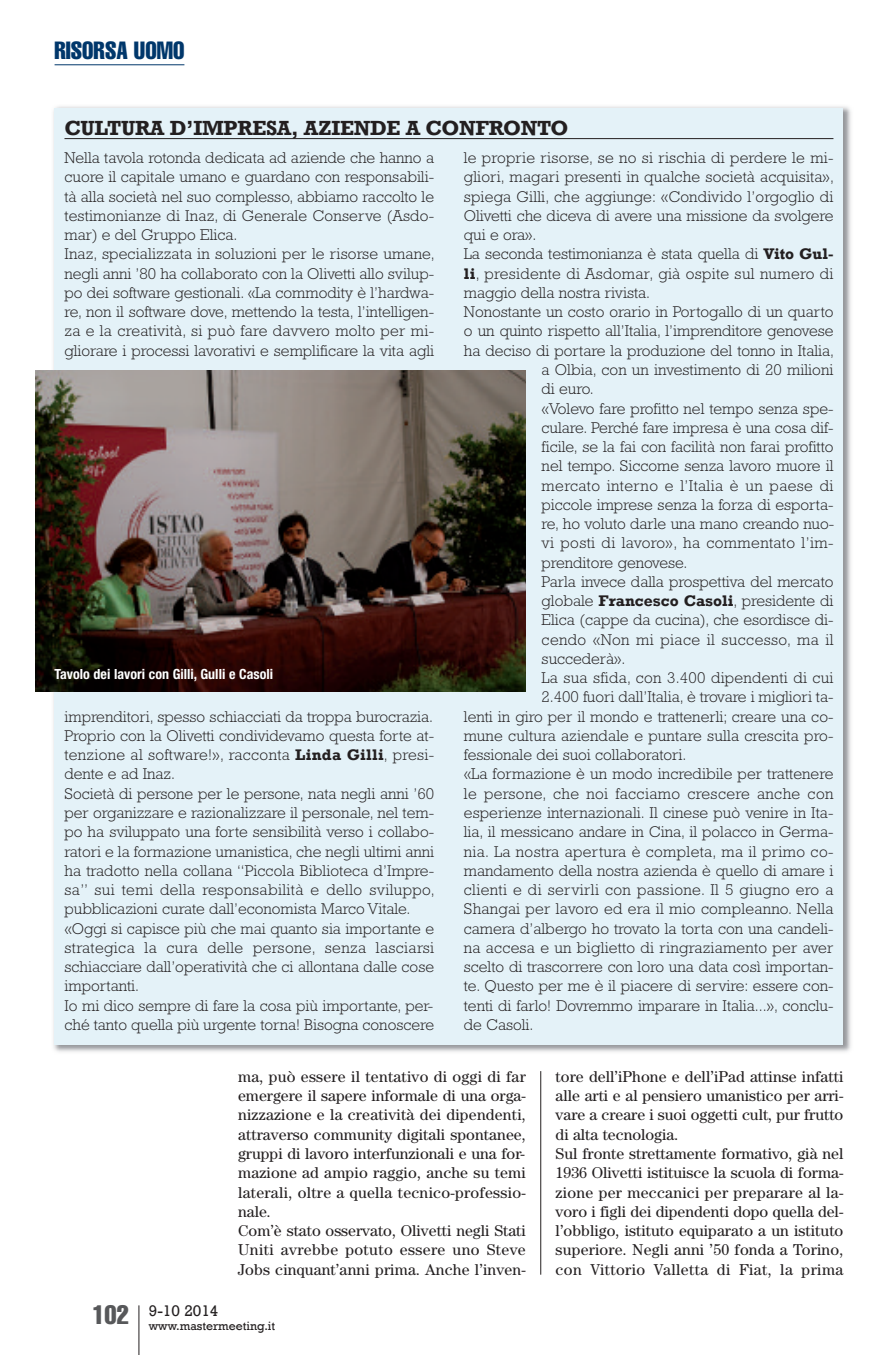
<style>
.page{position:relative;width:893px;height:1355px;background:#fff}
.page>*{position:absolute;margin:0;border:0;box-sizing:border-box;transform-origin:0 0}
.t1{font:extra-condensed 24.5px "Helvetica";color:#00376b}
.t2{font:700 21px "Rockwell";letter-spacing:-.015em;color:#231f20}
.t3{font:300 15.75px/19.2px "Rockwell";color:#231f20}
.t4{font:15.75px/19.2px "Century";letter-spacing:.005em;color:#231f20}
.t5{font:300 15.75px "Rockwell";letter-spacing:.025em;color:#231f20}
.t6{font:300 15.75px "Rockwell";letter-spacing:.02em;color:#231f20}
.t7{font:15.75px "Rockwell";color:#231f20}
.t8{font:700 condensed 14px "Helvetica Neue";color:#fff}
.t9{font:12.25px "Rockwell";color:#231f20}
.s1{font-weight:700}
</style>
<div class="page">
<hr style="left:138px;top:1305px;width:1px;height:49px;background:#231f20">
<hr style="left:55px;top:64px;width:129px;height:1px;background:#00376b">
<hr style="left:540px;top:1071px;width:1px;height:203px;background:#231f20">
<img style="left:48px;top:106px;width:803px;height:946px">
<div style="left:55px;top:108px;width:788px;height:936px;background:#e4f2f8"></div>
<hr style="left:64px;top:138px;width:769px;height:1px;background:#231f20">
<img style="left:36px;top:370px;width:490px;height:321px">
<h1 class="t1" style="left:55px;top:42px;width:131px">RISORSA UOMO</h1>
<h2 class="t2" style="left:64px;top:115px;width:506px">CULTURA D’IMPRESA, AZIENDE A CONFRONTO</h2>
<p class="t3" style="left:64px;top:150px;width:372px">Nella tavola rotonda dedicata ad aziende che hanno a cuore il capitale umano e guardano con responsabili&shy;tà alla società nel suo complesso, abbiamo raccolto le testimonianze di Inaz, di Generale Conserve (Asdo&shy;mar) e del Gruppo Elica.<br>Inaz, specializzata in soluzioni per le risorse umane, negli anni ’80 ha collaborato con la Olivetti allo svilup&shy;po dei software gestionali. «La commodity è l’hardwa&shy;re, non il software dove, mettendo la testa, l’intelligen&shy;za e la creatività, si può fare davvero molto per mi&shy;gliorare i processi lavorativi e semplificare la vita agli</p>
<p class="t3" style="left:464px;top:150px;width:371px">le proprie risorse, se no si rischia di perdere le mi-</p>
<p class="t3" style="left:464px;top:169px;width:372px">gliori, magari presenti in qualche società acquisita»,</p>
<p class="t3" style="left:464px;top:188px;width:371px">spiega Gilli, che aggiunge: «Condivido l’orgoglio di</p>
<p class="t3" style="left:464px;top:207px;width:371px">Olivetti che diceva di avere una missione da svolgere</p>
<p class="t3" style="left:464px;top:227px;width:74px">qui e ora».</p>
<p class="t3" style="left:464px;top:246px;width:371px">La seconda testimonianza è stata quella di <span class="s1">VITO GUL-</span></p>
<p class="t6" style="left:464px;top:268px;width:371px"><span class="s1">LI</span>, presidente di Asdomar, già ospite sul numero di</p>
<p class="t3" style="left:464px;top:284px;width:188px">maggio della nostra rivista.</p>
<p class="t3" style="left:464px;top:304px;width:371px">Nonostante un costo orario in Portogallo di un quarto</p>
<p class="t3" style="left:464px;top:323px;width:371px">o un quinto rispetto all’Italia, l’imprenditore genovese</p>
<p class="t3" style="left:464px;top:342px;width:372px">ha deciso di portare la produzione del tonno in Italia,</p>
<p class="t3" style="left:542px;top:361px;width:293px">a Olbia, con un investimento di 20 milioni</p>
<p class="t3" style="left:542px;top:381px;width:54px">di euro.</p>
<p class="t3" style="left:542px;top:400px;width:293px">«Volevo fare profitto nel tempo senza spe-</p>
<p class="t3" style="left:542px;top:419px;width:293px">culare. Perché fare impresa è una cosa dif-</p>
<p class="t3" style="left:542px;top:438px;width:293px">ficile, se la fai con facilità non farai profitto</p>
<p class="t3" style="left:542px;top:458px;width:293px">nel tempo. Siccome senza lavoro muore il</p>
<p class="t5" style="left:542px;top:480px;width:293px">mercato interno e l’Italia è un paese di</p>
<p class="t3" style="left:542px;top:496px;width:293px">piccole imprese senza la forza di esporta-</p>
<p class="t3" style="left:542px;top:515px;width:294px">re, ho voluto darle una mano creando nuo-</p>
<p class="t5" style="left:542px;top:537px;width:293px">vi posti di lavoro», ha commentato l’im-</p>
<p class="t3" style="left:542px;top:554px;width:147px">prenditore genovese.</p>
<p class="t3" style="left:542px;top:573px;width:293px">Parla invece dalla prospettiva del mercato</p>
<p class="t3" style="left:542px;top:592px;width:293px">globale <span class="s1">FRANCESCO CASOLI</span>, presidente di</p>
<p class="t3" style="left:542px;top:612px;width:293px">Elica (cappe da cucina), che esordisce di-</p>
<p class="t5" style="left:542px;top:634px;width:293px">cendo «Non mi piace il successo, ma il</p>
<p class="t3" style="left:542px;top:650px;width:85px">succederà».</p>
<p class="t6" style="left:542px;top:672px;width:293px">La sua sfida, con 3.400 dipendenti di cui</p>
<p class="t3" style="left:542px;top:689px;width:293px">2.400 fuori dall’Italia, è trovare i migliori ta-</p>
<p class="t3" style="left:464px;top:708px;width:371px">lenti in giro per il mondo e trattenerli; creare una co-</p>
<p class="t3" style="left:464px;top:727px;width:371px">mune cultura aziendale e puntare sulla crescita pro-</p>
<p class="t3" style="left:464px;top:746px;width:224px">fessionale dei suoi collaboratori.</p>
<p class="t3" style="left:464px;top:766px;width:371px">«La formazione è un modo incredibile per trattenere</p>
<p class="t5" style="left:464px;top:788px;width:371px">le persone, che noi facciamo crescere anche con</p>
<p class="t3" style="left:464px;top:804px;width:371px">esperienze internazionali. Il cinese può venire in Ita-</p>
<p class="t3" style="left:464px;top:823px;width:371px">lia, il messicano andare in Cina, il polacco in Germa-</p>
<p class="t6" style="left:464px;top:845px;width:371px">nia. La nostra apertura è completa, ma il primo co-</p>
<p class="t3" style="left:464px;top:862px;width:371px">mandamento della nostra azienda è quello di amare i</p>
<p class="t5" style="left:464px;top:884px;width:371px">clienti e di servirli con passione. Il 5 giugno ero a</p>
<p class="t3" style="left:464px;top:900px;width:371px">Shangai per lavoro ed era il mio compleanno. Nella</p>
<p class="t3" style="left:464px;top:920px;width:371px">camera d’albergo ho trovato la torta con una candeli-</p>
<p class="t3" style="left:464px;top:939px;width:371px">na accesa e un biglietto di ringraziamento per aver</p>
<p class="t3" style="left:464px;top:958px;width:371px">scelto di trascorrere con loro una data così importan-</p>
<p class="t3" style="left:464px;top:977px;width:371px">te. Questo per me è il piacere di servire: essere con-</p>
<p class="t3" style="left:464px;top:997px;width:371px">tenti di farlo! Dovremmo imparare in Italia...», conclu-</p>
<p class="t3" style="left:464px;top:1016px;width:71px">de Casoli.</p>
<p class="t8" style="left:55px;top:668px;width:220px">Tavolo dei lavori con Gilli, Gulli e Casoli</p>
<p class="t3" style="left:64px;top:708px;width:372px">imprenditori, spesso schiacciati da troppa burocrazia.<br>Proprio con la Olivetti condividevamo questa forte at&shy;tenzione al software!», racconta <span class="s1">LINDA GILLI</span>, presi&shy;dente e ad Inaz.<br>Società di persone per le persone, nata negli anni ’60 per organizzare e razionalizzare il personale, nel tem&shy;po ha sviluppato una forte sensibilità verso i collabo&shy;ratori e la formazione umanistica, che negli ultimi anni ha tradotto nella collana “Piccola Biblioteca d’Impre&shy;sa” sui temi della responsabilità e dello sviluppo, pubblicazioni curate dall’economista Marco Vitale. «Oggi si capisce più che mai quanto sia importante e strategica la cura delle persone, senza lasciarsi schiacciare dall’operatività che ci allontana dalle cose importanti.<br>Io mi dico sempre di fare la cosa più importante, per&shy;ché tanto quella più urgente torna! Bisogna conoscere</p>
<p class="t4" style="left:238px;top:1068px;width:289px">ma, può essere il tentativo di oggi di far emergere il sapere informale di una orga&shy;nizzazione e la creatività dei dipendenti, attraverso community digitali spontanee, gruppi di lavoro interfunzionali e una for&shy;mazione ad ampio raggio, anche su temi laterali, oltre a quella tecnico-professio&shy;nale.<br>Com’è stato osservato, Olivetti negli Stati Uniti avrebbe potuto essere uno Steve Jobs cinquant’anni prima. Anche l’inven-</p>
<p class="t4" style="left:556px;top:1068px;width:289px">tore dell’iPhone e dell’iPad attinse infatti alle arti e al pensiero umanistico per arri&shy;vare a creare i suoi oggetti cult, pur frutto di alta tecnologia.<br>Sul fronte strettamente formativo, già nel 1936 Olivetti istituisce la scuola di forma&shy;zione per meccanici per preparare al la&shy;voro i figli dei dipendenti dopo quella del&shy;l’obbligo, istituto equiparato a un istituto superiore. Negli anni ’50 fonda a Torino, con Vittorio Valletta di Fiat, la prima</p>
<p class="t9" style="left:92px;top:1318px;width:184px"><sup>102</sup> www.mastermeeting.it</p>
<p class="t7" style="left:149px;top:1300px;width:71px">9-10 2014</p>
</div>
